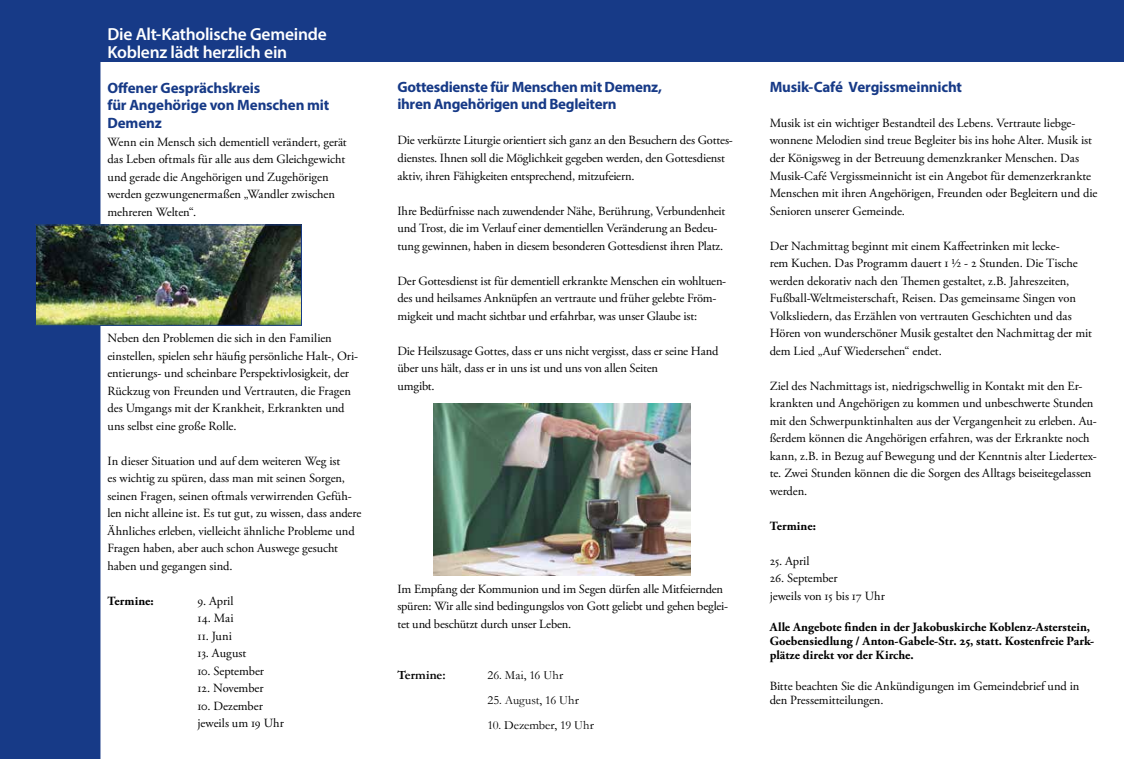
<style>
.page{position:relative;width:1124px;height:759px;background:#fff}
.page>*{position:absolute;margin:0;border:0;box-sizing:border-box;transform-origin:0 0}
.t1{font:600 17.5px/17.5px "Myriad Pro";letter-spacing:-.015em;color:#fff}
.t2{font:700 15px/17.5px "Myriad Pro";letter-spacing:-.015em;color:#173a87}
.t3{font:12.5px/17.5px "Adobe Garamond Pro";letter-spacing:-.01em;color:#000}
.t4{font:700 12.5px/13.8px "Adobe Garamond Pro";color:#000}
.t5{font:12.5px "Garamond";color:#000}
.t6{font:700 12.5px "Garamond";letter-spacing:.005em;color:#000}
</style>
<div class="page">
<div style="left:0;top:62px;width:100px;height:696px;background:#173a87"></div>
<div style="left:0;top:0;width:1123px;height:62px;background:#173a87"></div>
<img style="left:37px;top:226px;width:263px;height:97px">
<div style="left:35px;top:224px;width:267px;height:101px;border:1px solid #173a87"></div>
<img style="left:433px;top:403px;width:257px;height:171px">
<h1 class="t1" style="left:107px;top:25px;width:221px">Die Alt-Katholische Gemeinde<br>Koblenz lädt herzlich ein</h1>
<p class="t2" style="left:107px;top:79px;width:223px">Offener Gesprächskreis<br>für Angehörige von Menschen mit<br>Demenz</p>
<p class="t3" style="left:107px;top:133px;width:241px">Wenn ein Mensch sich dementiell verändert, gerät das Leben oftmals für alle aus dem Gleichgewicht und gerade die Angehörigen und Zugehörigen werden gezwungenermaßen „Wandler zwischen mehreren Welten“.</p>
<p class="t3" style="left:107px;top:330px;width:252px">Neben den Problemen die sich in den Familien einstellen, spielen sehr häufig persönliche Halt-, Ori&shy;entierungs- und scheinbare Perspektivlosigkeit, der Rückzug von Freunden und Vertrauten, die Fragen des Umgangs mit der Krankheit, Erkrankten und uns selbst eine große Rolle.</p>
<p class="t3" style="left:107px;top:452px;width:255px">In dieser Situation und auf dem weiteren Weg ist<br>es wichtig zu spüren, dass man mit seinen Sorgen, seinen Fragen, seinen oftmals verwirrenden Gefüh&shy;len nicht alleine ist. Es tut gut, zu wissen, dass andere Ähnliches erleben, vielleicht ähnliche Probleme und Fragen haben, aber auch schon Auswege gesucht haben und gegangen sind.</p>
<p class="t4" style="left:107px;top:594px;width:48px">Termine:</p>
<p class="t3" style="left:197px;top:592px;width:38px">9. April</p>
<p class="t3" style="left:197px;top:610px;width:38px">14. Mai</p>
<p class="t3" style="left:197px;top:627px;width:36px">11. Juni</p>
<p class="t3" style="left:197px;top:645px;width:50px">13. August</p>
<p class="t3" style="left:197px;top:662px;width:68px">10. September</p>
<p class="t3" style="left:197px;top:680px;width:67px">12. November</p>
<p class="t3" style="left:197px;top:697px;width:88px">10. Dezember jeweils um 19 Uhr</p>
<p class="t2" style="left:397px;top:78px;width:266px">Gottesdienste für Menschen mit Demenz, ihren Angehörigen und Begleitern</p>
<p class="t3" style="left:397px;top:132px;width:337px">Die verkürzte Liturgie orientiert sich ganz an den Besuchern des Gottes&shy;dienstes. Ihnen soll die Möglichkeit gegeben werden, den Gottesdienst aktiv, ihren Fähigkeiten entsprechend, mitzufeiern.</p>
<p class="t3" style="left:397px;top:202px;width:329px">Ihre Bedürfnisse nach zuwendender Nähe, Berührung, Verbundenheit und Trost, die im Verlauf einer dementiellen Veränderung an Bedeu&shy;tung gewinnen, haben in diesem besonderen Gottesdienst ihren Platz.</p>
<p class="t3" style="left:397px;top:272px;width:330px">Der Gottesdienst ist für dementiell erkrankte Menschen ein wohltuen&shy;des und heilsames Anknüpfen an vertraute und früher gelebte Fröm&shy;migkeit und macht sichtbar und erfahrbar, was unser Glaube ist:</p>
<p class="t3" style="left:397px;top:342px;width:322px">Die Heilszusage Gottes, dass er uns nicht vergisst, dass er seine Hand über uns hält, dass er in uns ist und uns von allen Seiten<br>umgibt.</p>
<p class="t3" style="left:397px;top:580px;width:332px">Im Empfang der Kommunion und im Segen dürfen alle Mitfeiernden spüren: Wir alle sind bedingungslos von Gott geliebt und gehen beglei&shy;tet und beschützt durch unser Leben.</p>
<p class="t6" style="left:397px;top:666px;width:50px">Termine:</p>
<p class="t5" style="left:487px;top:666px;width:77px">26. Mai, 16 Uhr</p>
<p class="t5" style="left:487px;top:691px;width:93px">25. August, 16 Uhr</p>
<p class="t5" style="left:487px;top:716px;width:108px">10. Dezember, 19 Uhr</p>
<p class="t2" style="left:769px;top:78px;width:194px">Musik-Café Vergissmeinnicht</p>
<p class="t3" style="left:769px;top:115px;width:329px">Musik ist ein wichtiger Bestandteil des Lebens. Vertraute liebge&shy;wonnene Melodien sind treue Begleiter bis ins hohe Alter. Musik ist der Königsweg in der Betreuung demenzkranker Menschen. Das Musik-Café Vergissmeinnicht ist ein Angebot für demenzerkrankte Menschen mit ihren Angehörigen, Freunden oder Begleitern und die Senioren unserer Gemeinde.</p>
<p class="t3" style="left:769px;top:237px;width:324px">Der Nachmittag beginnt mit einem Kaffeetrinken mit lecke-<br>rem Kuchen. Das Programm dauert 1 ½ - 2 Stunden. Die Tische werden dekorativ nach den Themen gestaltet, z.B. Jahreszeiten, Fußball-Weltmeisterschaft, Reisen. Das gemeinsame Singen von Volksliedern, das Erzählen von vertrauten Geschichten und das Hören von wunderschöner Musik gestaltet den Nachmittag der mit dem Lied „Auf Wiedersehen“ endet.</p>
<p class="t3" style="left:769px;top:377px;width:328px">Ziel des Nachmittags ist, niedrigschwellig in Kontakt mit den Er&shy;krankten und Angehörigen zu kommen und unbeschwerte Stunden mit den Schwerpunktinhalten aus der Vergangenheit zu erleben. Au&shy;ßerdem können die Angehörigen erfahren, was der Erkrankte noch kann, z.B. in Bezug auf Bewegung und der Kenntnis alter Liedertex&shy;te. Zwei Stunden können die die Sorgen des Alltags beiseitegelassen werden.</p>
<p class="t4" style="left:769px;top:519px;width:48px">Termine:</p>
<p class="t3" style="left:769px;top:552px;width:41px">25. April</p>
<p class="t3" style="left:769px;top:570px;width:117px">26. September<br>jeweils von 15 bis 17 Uhr</p>
<p class="t4" style="left:769px;top:620px;width:326px">Alle Angebote finden in der Jakobuskirche Koblenz-Asterstein,<br>Goebensiedlung / Anton-Gabele-Str. 25, statt. Kostenfreie Park&shy;plätze direkt vor der Kirche.</p>
<p class="t3" style="left:769px;top:679px;width:311px;line-height:13.8px">Bitte beachten Sie die Ankündigungen im Gemeindebrief und in den Pressemitteilungen.</p>
</div>
